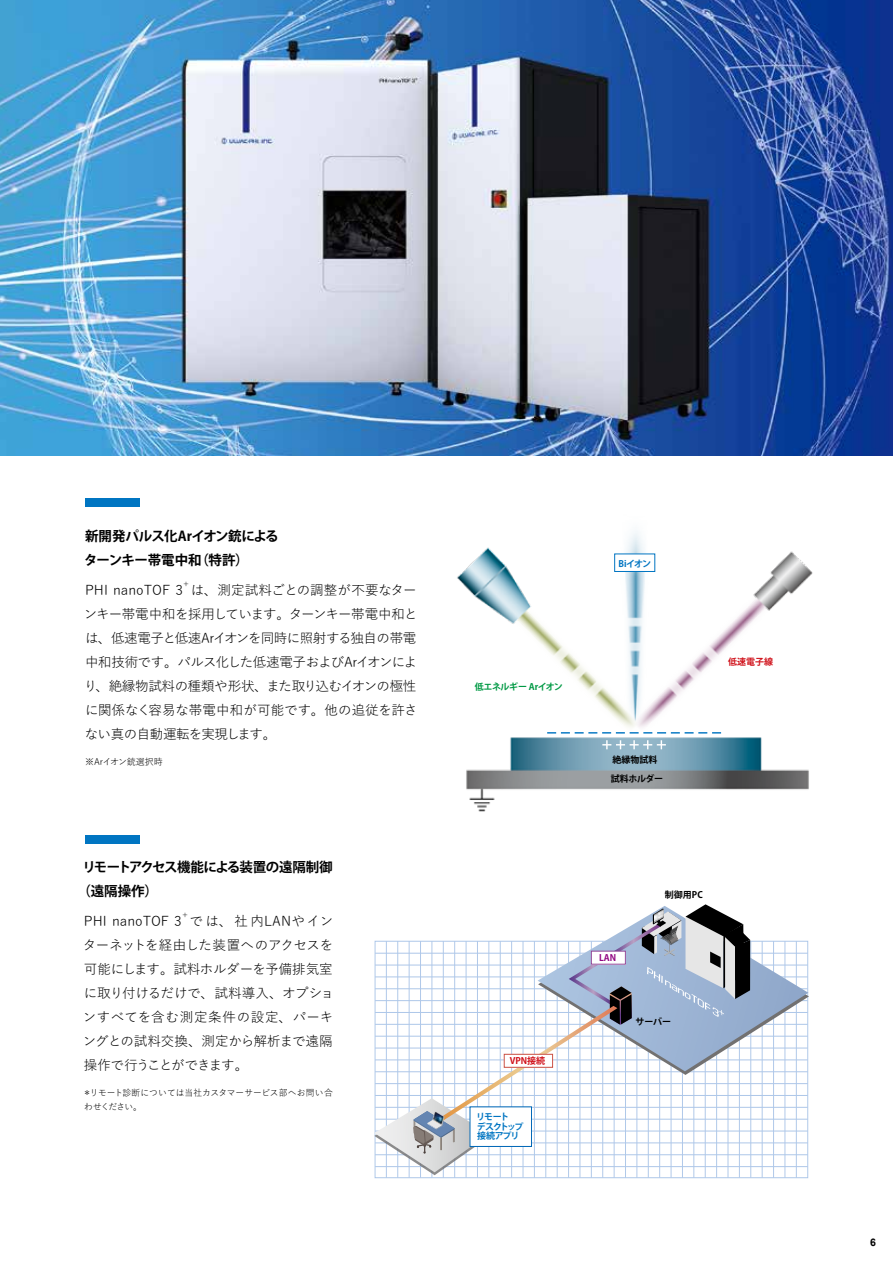
<style>
.page{position:relative;width:893px;height:1263px;background:#fff}
.page>*{position:absolute;margin:0;border:0;box-sizing:border-box;transform-origin:0 0}
.t1{font:13.5px/24px "Yu Go Pr 6 N";letter-spacing:-.01em;color:#000;text-align:justify}
.t2{font:700 13.5px/24px "Koz Go Pr 6 N";letter-spacing:-.035em;color:#000}
.t3{font:700 10.5px "Arial";color:#000}
.t4{font:9px/13.5px "Yu Go Pr 6 N";color:#000}
.t5{font:700 9px/9.3px "Koz Go Pr 6 N";letter-spacing:-.12em;color:#0075c2}
.t6{font:700 9px/18.6px "Koz Go Pr 6 N";color:#000}
.t7{font:700 9px "Koz Go Pr 6 N";letter-spacing:-.04em;color:#094}
.t8{font:9px "Yu Go Pr 6 N";letter-spacing:-.02em;color:#000}
.t9{font:700 9px "Koz Go Pr 6 N";color:#d0121b}
.t10{font:700 9px "Koz Go Pr 6 N";color:#920783}
.t11{font:7.8px "Yu Go Pr 6 N";color:#000}
</style>
<div class="page">
<img style="left:0;top:0;width:893px;height:455px">
<img style="left:457px;top:531px;width:356px;height:281px">
<div style="left:85px;top:498px;width:54px;height:9px;background:#0075c2"></div>
<div style="left:85px;top:835px;width:54px;height:8px;background:#0075c2"></div>
<div style="left:614px;top:554px;width:41px;height:18px;background:#fff;border:1px solid #0075c2"></div>
<svg style="left:547px;top:732px;width:174px;height:1px"></svg>
<svg style="left:602px;top:740px;width:64px;height:9px"></svg>
<hr style="left:386px;top:941px;width:1px;height:237px;background:#afc8e9">
<hr style="left:397px;top:941px;width:1px;height:237px;background:#afc8e9">
<hr style="left:409px;top:941px;width:1px;height:237px;background:#afc8e9">
<hr style="left:420px;top:941px;width:1px;height:237px;background:#afc8e9">
<hr style="left:432px;top:941px;width:1px;height:237px;background:#afc8e9">
<hr style="left:443px;top:941px;width:1px;height:237px;background:#afc8e9">
<hr style="left:454px;top:941px;width:1px;height:237px;background:#afc8e9">
<hr style="left:466px;top:941px;width:1px;height:237px;background:#afc8e9">
<hr style="left:477px;top:941px;width:1px;height:237px;background:#afc8e9">
<hr style="left:489px;top:941px;width:1px;height:237px;background:#afc8e9">
<hr style="left:500px;top:941px;width:1px;height:237px;background:#afc8e9">
<hr style="left:511px;top:941px;width:1px;height:237px;background:#afc8e9">
<hr style="left:523px;top:941px;width:1px;height:237px;background:#afc8e9">
<hr style="left:534px;top:941px;width:1px;height:237px;background:#afc8e9">
<hr style="left:545px;top:941px;width:1px;height:237px;background:#afc8e9">
<hr style="left:557px;top:941px;width:1px;height:237px;background:#afc8e9">
<hr style="left:568px;top:941px;width:1px;height:237px;background:#afc8e9">
<hr style="left:580px;top:941px;width:1px;height:237px;background:#afc8e9">
<hr style="left:591px;top:941px;width:1px;height:237px;background:#afc8e9">
<hr style="left:602px;top:941px;width:1px;height:237px;background:#afc8e9">
<hr style="left:614px;top:941px;width:1px;height:237px;background:#afc8e9">
<hr style="left:625px;top:941px;width:1px;height:237px;background:#afc8e9">
<hr style="left:637px;top:941px;width:1px;height:237px;background:#afc8e9">
<hr style="left:648px;top:941px;width:1px;height:237px;background:#afc8e9">
<hr style="left:659px;top:941px;width:1px;height:237px;background:#afc8e9">
<hr style="left:671px;top:941px;width:1px;height:237px;background:#afc8e9">
<hr style="left:682px;top:941px;width:1px;height:237px;background:#afc8e9">
<hr style="left:694px;top:941px;width:1px;height:237px;background:#afc8e9">
<hr style="left:705px;top:941px;width:1px;height:237px;background:#afc8e9">
<hr style="left:716px;top:941px;width:1px;height:237px;background:#afc8e9">
<hr style="left:728px;top:941px;width:1px;height:237px;background:#afc8e9">
<hr style="left:739px;top:941px;width:1px;height:237px;background:#afc8e9">
<hr style="left:750px;top:941px;width:1px;height:237px;background:#afc8e9">
<hr style="left:762px;top:941px;width:1px;height:237px;background:#afc8e9">
<hr style="left:773px;top:941px;width:1px;height:237px;background:#afc8e9">
<hr style="left:785px;top:941px;width:1px;height:237px;background:#afc8e9">
<hr style="left:796px;top:941px;width:1px;height:237px;background:#afc8e9">
<svg style="left:374px;top:904px;width:435px;height:271px"></svg>
<p class="t2" style="left:84px;top:524px;width:196px">新開発パルス化Arイオン銃によるターンキー帯電中和（特許）</p>
<p class="t1" style="left:85px;top:576px;width:99px">PHI nanoTOF 3</p>
<p class="t11" style="left:183px;top:578px;width:9px">+</p>
<p class="t1" style="left:84px;top:576px;width:336px;text-indent:107px">は、測定試料ごとの調整が不要なターンキー帯電中和を採用しています。ターンキー帯電中和とは、低速電子と低速Arイオンを同時に照射する独自の帯電中和技術です。パルス化した低速電子およびArイオンにより、絶縁物試料の種類や形状、また取り込むイオンの極性に関係なく容易な帯電中和が可能です。他の追従を許さない真の自動運転を実現します。</p>
<p class="t8" style="left:85px;top:753px;width:79px">※Arイオン銃選択時</p>
<p class="t2" style="left:77px;top:855px;width:257px;text-indent:5px">リモートアクセス機能による装置の遠隔制御（遠隔操作）</p>
<p class="t1" style="left:84px;top:907px;width:99px">PHI nanoTOF 3</p>
<p class="t11" style="left:182px;top:909px;width:9px">+</p>
<p class="t1" style="left:83px;top:907px;width:253px;text-indent:107px">では、社内LANやインターネットを経由した装置へのアクセスを可能にします。試料ホルダーを予備排気室に取り付けるだけで、試料導入、オプションすべてを含む測定条件の設定、パーキングとの試料交換、測定から解析まで遠隔操作で行うことができます。</p>
<p class="t4" style="left:83px;top:1085px;width:251px">＊リモート診断については当社カスタマーサービス部へお問い合わせください。</p>
<p class="t7" style="left:475px;top:681px;width:90px">低エネルギー Arイオン</p>
<p class="t5" style="left:618px;top:559px;width:34px">Biイオン</p>
<p class="t6" style="left:611px;top:751px;width:54px">絶縁物試料試料ホルダー</p>
<p class="t9" style="left:728px;top:656px;width:46px">低速電子線</p>
<p class="t9" style="left:510px;top:1056px;width:37px">VPN接続</p>
<p class="t5" style="left:476px;top:1113px;width:49px">リモート<br>デスクトップ接続アプリ</p>
<p class="t10" style="left:599px;top:953px;width:19px">LAN</p>
<p class="t6" style="left:665px;top:885px;width:39px">制御用PC</p>
<p class="t6" style="left:636px;top:1012px;width:37px">サーバー</p>
<p class="t3" style="left:870px;top:1235px;width:7px">6</p>
</div>
